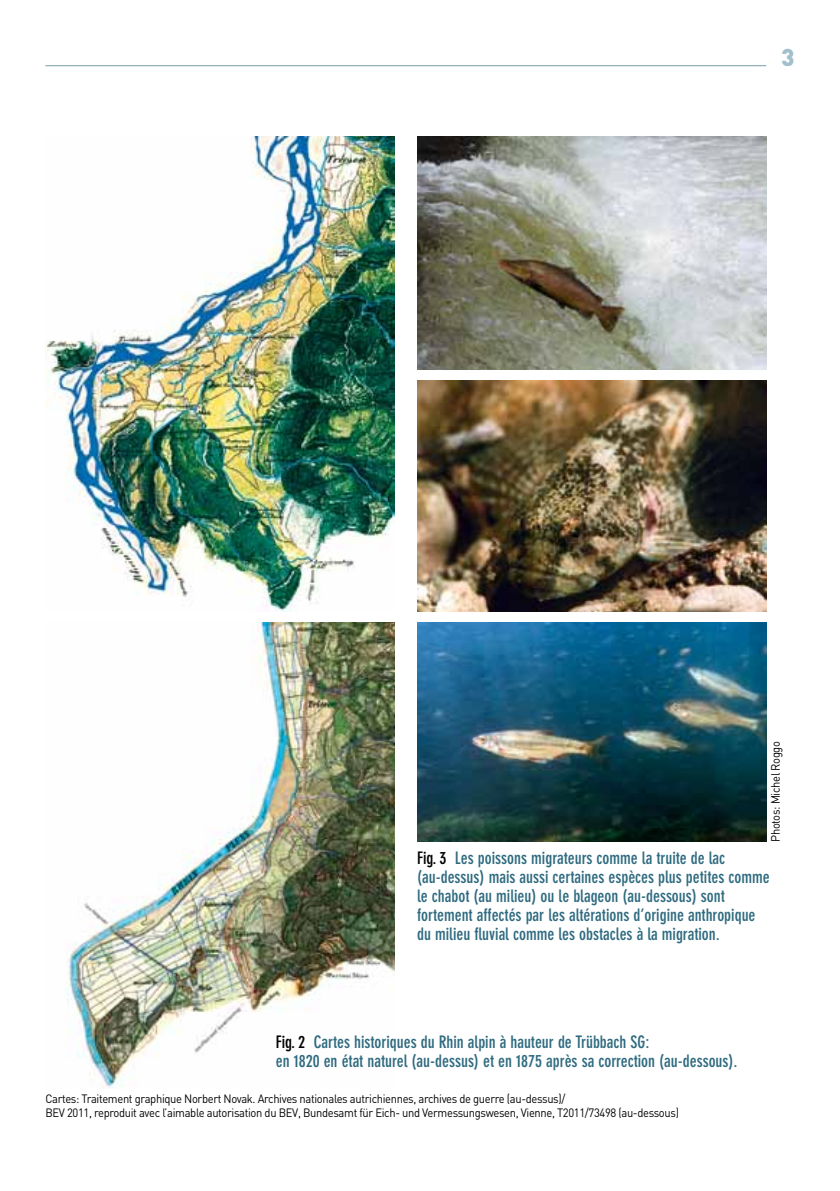
<style>
.page{position:relative;width:840px;height:1191px;background:#fff}
.page>*{position:absolute;margin:0;border:0;box-sizing:border-box;transform-origin:0 0}
.t1{font:900 24px "DIN";color:#a2bfcd}
.t2{font:700 condensed 17px/19px "DIN Neuzeit Grotesk";color:#2e6a7f}
.t3{font:12px/13.6px "DIN";letter-spacing:-.03em;color:#000;scale:.93 1}
.s1{color:#000}
</style>
<div class="page">
<img style="left:45px;top:136px;width:349px;height:475px">
<img style="left:66px;top:623px;width:328px;height:466px">
<hr style="left:45px;top:65px;width:720px;height:1px;background:#779cad">
<img style="left:417px;top:136px;width:348px;height:234px">
<img style="left:417px;top:381px;width:348px;height:230px">
<img style="left:417px;top:623px;width:348px;height:218px">
<h1 class="t1" style="left:780px;top:42px;width:15px">3</h1>
<p class="t3" style="left:768px;top:842px;width:110px;rotate:-90deg">Photos: Michel Roggo</p>
<p class="t2" style="left:417px;top:848px;width:354px"><span class="s1">Fig. 3</span> Les poissons migrateurs comme la truite de lac (au-dessus) mais aussi certaines espèces plus petites comme le chabot (au milieu) ou le blageon (au-dessous) sont fortement affectés par les altérations d’origine anthropique du milieu fluvial comme les obstacles à la migration.</p>
<p class="t2" style="left:276px;top:1032px;width:463px"><span class="s1">Fig. 2</span> Cartes historiques du Rhin alpin à hauteur de Trübbach SG:<br>en 1820 en état naturel (au-dessus) et en 1875 après sa correction (au-dessous).</p>
<p class="t3" style="left:45px;top:1092px;width:682px">Cartes: Traitement graphique Norbert Novak. Archives nationales autrichiennes, archives de guerre (au-dessus)/<br>BEV 2011, reproduit avec l’aimable autorisation du BEV, Bundesamt für Eich- und Vermessungswesen, Vienne, T2011/73498 (au-dessous)</p>
</div>
